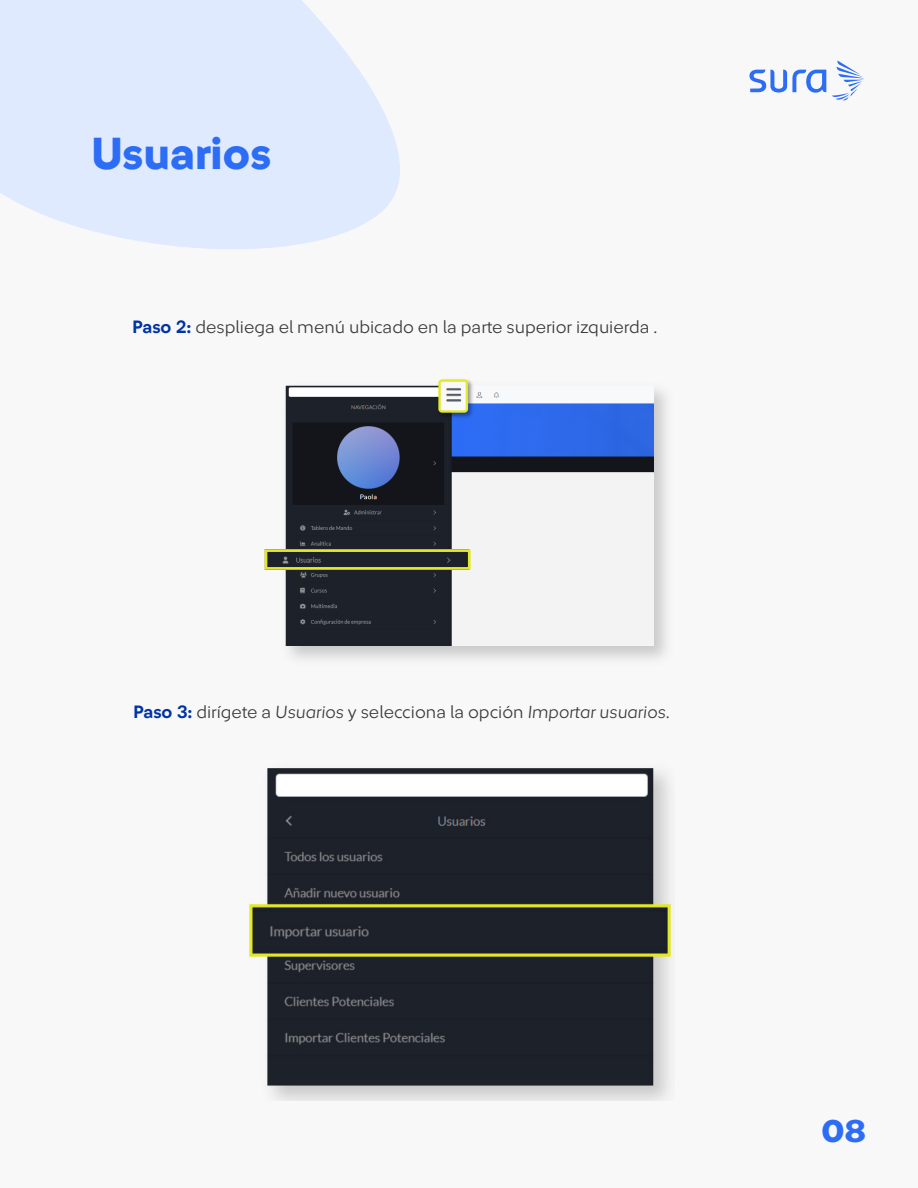
<style>
.page{position:relative;width:918px;height:1188px;background:#f8f8f8}
.page>*{position:absolute;margin:0;border:0;box-sizing:border-box;transform-origin:0 0}
.t1{font:800 45px "Sura Sans";color:#2d6df6}
.t2{font:800 31.5px "Sura Sans";color:#2d6df6;scale:1.14 1}
.t3{font:300 18px "Sura Sans";color:#3a3a3a}
.s1{font-weight:700;color:#0033a3}
.s2{font-style:italic}
</style>
<div class="page">
<svg style="left:832px;top:61px;width:32px;height:40px"></svg>
<svg style="left:749px;top:70px;width:77px;height:23px"></svg>
<img style="left:249px;top:768px;width:425px;height:332px">
<svg style="left:0;top:0;width:400px;height:249px;fill:#dfeaff"></svg>
<img style="left:288px;top:389px;width:379px;height:270px">
<img style="left:285px;top:385px;width:368px;height:261px">
<img style="left:438px;top:380px;width:39px;height:41px">
<img style="left:441px;top:382px;width:24px;height:28px">
<div style="left:438px;top:379px;width:30px;height:34px;border:2px solid #e3e829;border-radius:3px"></div>
<div style="left:269px;top:553px;width:198px;height:13px;background:#1d212a"></div>
<div style="left:265px;top:549px;width:206px;height:21px;border:3px solid #e3e829"></div>
<h1 class="t1" style="left:91px;top:131px;width:181px">Usuarios</h1>
<p class="t3" style="left:133px;top:318px;width:526px"><span class="s1">Paso 2:</span> despliega el menú ubicado en la parte superior izquierda .</p>
<p class="t3" style="left:134px;top:704px;width:538px"><span class="s1">Paso 3:</span> dirígete a <span class="s2">Usuarios</span> y selecciona la opción <span class="s2">Importar usuarios</span>.</p>
<h2 class="t2" style="left:822px;top:1115px;width:41px">08</h2>
</div>
